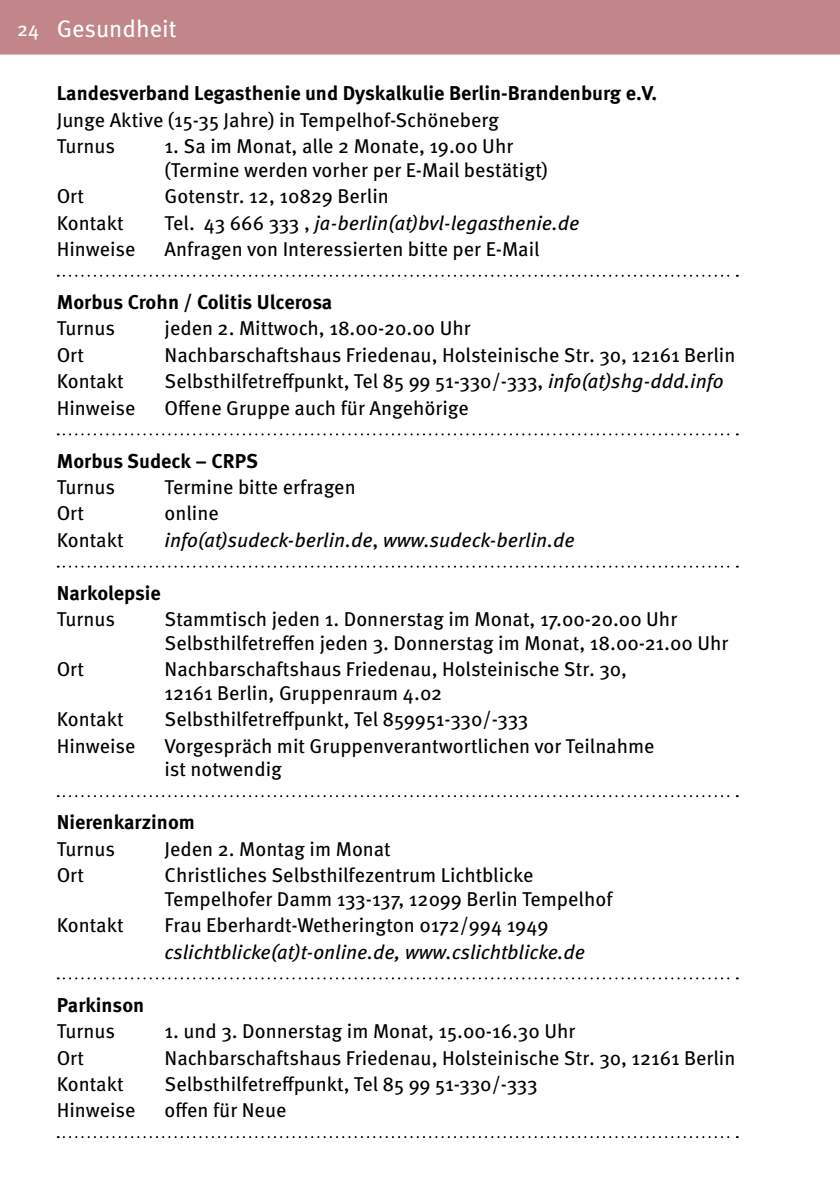
<style>
.page{position:relative;width:840px;height:1191px;background:#fff}
.page>*{position:absolute;margin:0;border:0;box-sizing:border-box;transform-origin:0 0}
.t1{font:24px "Meta Pro";color:#fff}
.t2{font:20px/23.6px "Meta Pro";color:#000}
.t3{font:700 20px "Meta Pro";color:#000}
.t4{font:italic 20px "Meta Pro";color:#000}
.s1{font-size:20px}
.s2{font-style:normal}
.s3{font-style:italic}
</style>
<div class="page">
<div style="left:0;top:0;width:839px;height:57px;background:#c2868a"></div>
<hr style="left:0;top:55px;width:839px;height:4px;background:#fff">
<svg style="left:58px;top:275px;width:679px;height:2px"></svg>
<svg style="left:58px;top:433px;width:679px;height:2px"></svg>
<svg style="left:58px;top:565px;width:679px;height:2px"></svg>
<svg style="left:58px;top:795px;width:679px;height:2px"></svg>
<svg style="left:58px;top:977px;width:679px;height:2px"></svg>
<svg style="left:58px;top:1136px;width:679px;height:2px"></svg>
<p class="t1" style="left:17px;top:14px;width:161px"><span class="s1">24</span> Gesundheit</p>
<p class="t3" style="left:57px;top:81px;width:601px">Landesverband Legasthenie und Dyskalkulie Berlin-Brandenburg e.V.</p>
<p class="t2" style="left:57px;top:107px;width:443px;line-height:26.4px">Junge Aktive (15-35 Jahre) in Tempelhof-Schöneberg<br>Turnus</p>
<p class="t2" style="left:164px;top:135px;width:385px">1. Sa im Monat, alle 2 Monate, 19.00 Uhr (Termine werden vorher per E-Mail bestätigt)</p>
<p class="t2" style="left:57px;top:185px;width:29px">Ort</p>
<p class="t2" style="left:164px;top:185px;width:226px">Gotenstr. 12, 10829 Berlin</p>
<p class="t2" style="left:57px;top:211px;width:68px">Kontakt</p>
<p class="t4" style="left:164px;top:210px;width:416px"><span class="s2">Tel. 43 666 333 ,</span> ja-berlin(at)bvl-legasthenie.de</p>
<p class="t2" style="left:57px;top:238px;width:80px">Hinweise</p>
<p class="t2" style="left:164px;top:238px;width:376px">Anfragen von Interessierten bitte per E-Mail</p>
<p class="t3" style="left:57px;top:289px;width:277px">Morbus Crohn / Colitis Ulcerosa</p>
<p class="t2" style="left:57px;top:317px;width:60px">Turnus</p>
<p class="t2" style="left:164px;top:317px;width:307px">jeden 2. Mittwoch, 18.00-20.00 Uhr</p>
<p class="t2" style="left:57px;top:344px;width:29px">Ort</p>
<p class="t2" style="left:164px;top:344px;width:572px">Nachbarschaftshaus Friedenau, Holsteinische Str. 30, 12161 Berlin</p>
<p class="t2" style="left:57px;top:370px;width:68px">Kontakt</p>
<p class="t2" style="left:164px;top:370px;width:560px">Selbsthilfetreffpunkt, Tel 85 99 51-330/-333, <span class="s3">info(at)shg-ddd.info</span></p>
<p class="t2" style="left:57px;top:396px;width:80px">Hinweise</p>
<p class="t2" style="left:164px;top:396px;width:305px">Offene Gruppe auch für Angehörige</p>
<p class="t3" style="left:57px;top:448px;width:203px">Morbus Sudeck – CRPS</p>
<p class="t2" style="left:57px;top:476px;width:60px">Turnus</p>
<p class="t2" style="left:164px;top:476px;width:192px">Termine bitte erfragen</p>
<p class="t2" style="left:57px;top:502px;width:29px">Ort</p>
<p class="t2" style="left:164px;top:502px;width:56px">online</p>
<p class="t2" style="left:57px;top:529px;width:68px">Kontakt</p>
<p class="t4" style="left:164px;top:527px;width:411px">info(at)sudeck-berlin.de<span class="s2">,</span> www.sudeck-berlin.de</p>
<p class="t3" style="left:57px;top:580px;width:105px">Narkolepsie</p>
<p class="t2" style="left:57px;top:608px;width:60px">Turnus</p>
<p class="t2" style="left:164px;top:608px;width:565px">Stammtisch jeden 1. Donnerstag im Monat, 17.00-20.00 Uhr<br>Selbsthilfetreffen jeden 3. Donnerstag im Monat, 18.00-21.00 Uhr</p>
<p class="t2" style="left:57px;top:658px;width:29px">Ort</p>
<p class="t2" style="left:164px;top:658px;width:463px">Nachbarschaftshaus Friedenau, Holsteinische Str. 30,<br>12161 Berlin, Gruppenraum 4.02</p>
<p class="t2" style="left:57px;top:708px;width:68px">Kontakt</p>
<p class="t2" style="left:164px;top:708px;width:365px">Selbsthilfetreffpunkt, Tel 859951-330/-333</p>
<p class="t2" style="left:57px;top:734px;width:80px">Hinweise</p>
<p class="t2" style="left:164px;top:734px;width:491px">Vorgespräch mit Gruppenverantwortlichen vor Teilnahme ist notwendig</p>
<p class="t3" style="left:57px;top:809px;width:140px">Nierenkarzinom</p>
<p class="t2" style="left:57px;top:837px;width:60px">Turnus</p>
<p class="t2" style="left:164px;top:837px;width:228px">Jeden 2. Montag im Monat</p>
<p class="t2" style="left:57px;top:864px;width:29px">Ort</p>
<p class="t2" style="left:164px;top:864px;width:449px">Christliches Selbsthilfezentrum Lichtblicke<br>Tempelhofer Damm 133-137, 12099 Berlin Tempelhof</p>
<p class="t2" style="left:57px;top:914px;width:68px">Kontakt</p>
<p class="t2" style="left:164px;top:914px;width:385px">Frau Eberhardt-Wetherington 0172/994 1949</p>
<p class="t4" style="left:164px;top:939px;width:422px">cslichtblicke(at)t-online.de, www.cslichtblicke.de</p>
<p class="t3" style="left:57px;top:992px;width:89px">Parkinson</p>
<p class="t2" style="left:57px;top:1020px;width:60px">Turnus</p>
<p class="t2" style="left:164px;top:1020px;width:412px">1. und 3. Donnerstag im Monat, 15.00-16.30 Uhr</p>
<p class="t2" style="left:57px;top:1046px;width:29px">Ort</p>
<p class="t2" style="left:164px;top:1046px;width:572px">Nachbarschaftshaus Friedenau, Holsteinische Str. 30, 12161 Berlin</p>
<p class="t2" style="left:57px;top:1072px;width:68px">Kontakt</p>
<p class="t2" style="left:164px;top:1072px;width:374px">Selbsthilfetreffpunkt, Tel 85 99 51-330/-333</p>
<p class="t2" style="left:57px;top:1099px;width:80px">Hinweise</p>
<p class="t2" style="left:164px;top:1099px;width:123px">offen für Neue</p>
</div>
